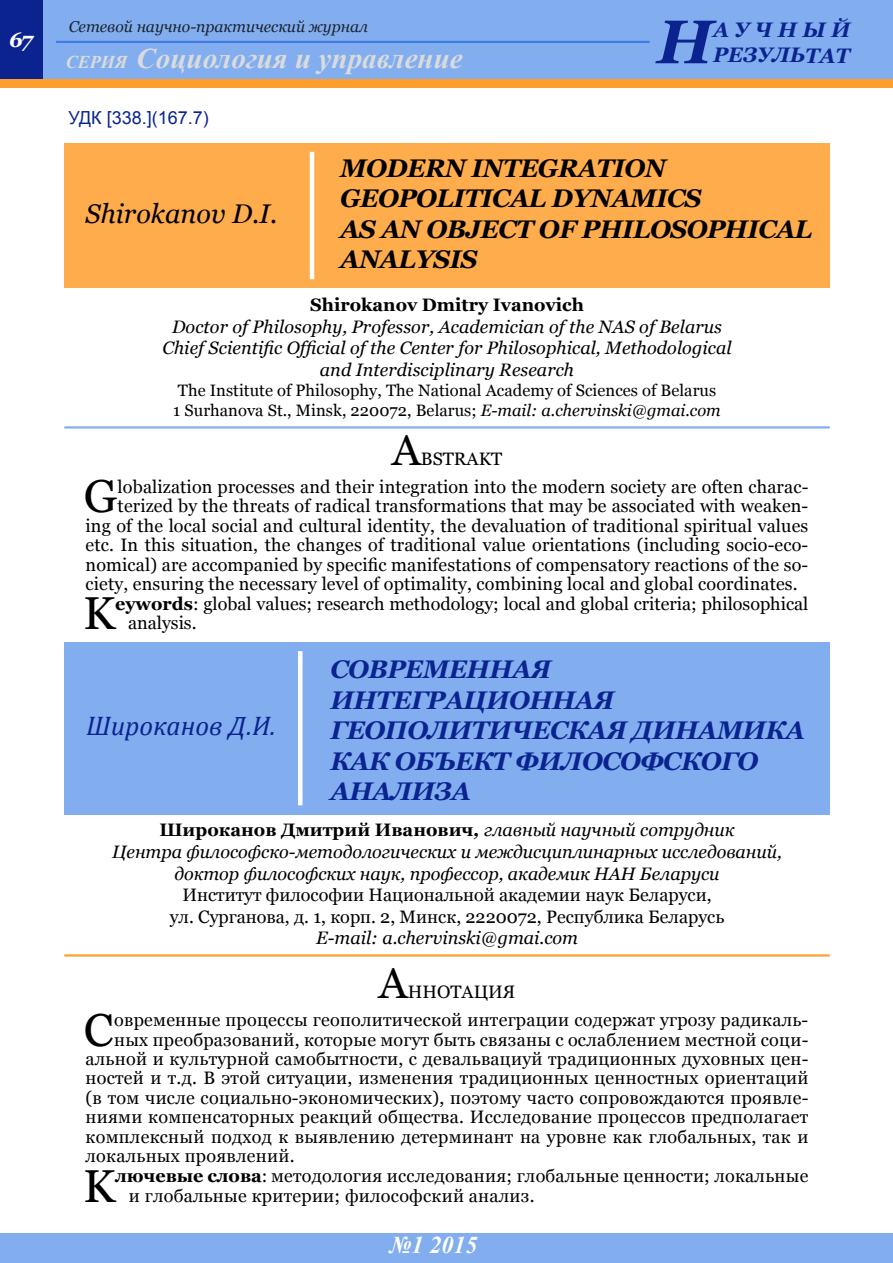
<style>
.page{position:relative;width:893px;height:1263px;background:#fff}
.page>*{position:absolute;margin:0;border:0;box-sizing:border-box;transform-origin:0 0}
.t1{font:italic 700 61.5px "Georgia";color:#0b238f}
.t2{font:46.2px "Georgia";color:#000}
.t3{font:43.5px "Georgia";color:#000}
.t4{font:italic 700 28.5px "Times New Roman";color:#dadbdc}
.t5{font:italic 27px "Georgia";color:#000}
.t6{font:italic 27px "Cambria";color:#0b238f}
.t7{font:italic 700 25.5px/30.6px "Georgia";letter-spacing:-.02em;color:#0b238f}
.t8{font:italic 700 25.5px/30.6px "Georgia";letter-spacing:-.02em;color:#000}
.t9{font:italic 700 24px "Times New Roman";color:#fff}
.t10{font:italic 700 21px/25.2px "Georgia";color:#0b238f}
.t11{font:italic 700 21px "Georgia";color:#fff}
.t12{font:18px/19.5px "Georgia";letter-spacing:.01em;color:#000}
.t13{font:italic 18px/21.6px "Georgia";letter-spacing:.005em;color:#000;text-align:center}
.t14{font:700 18px "Georgia";color:#000}
.t15{font:18px "Arial";color:#0b238f}
.t16{font:16.5px/19.8px "Georgia";letter-spacing:.005em;color:#000}
.t17{font:italic 15.75px "Georgia";color:#000}
.s1{font-size:18px}
.s2{font-style:italic}
.s3{font-weight:700}
.s4{font-weight:700;font-style:normal}
</style>
<div class="page">
<div style="left:0;top:1233px;width:893px;height:30px;background:#82aeef"></div>
<hr style="left:64px;top:426px;width:766px;height:3px;background:#82aeef">
<div style="left:0;top:0;width:893px;height:83px;background:#82aeef"></div>
<div style="left:0;top:79px;width:893px;height:8px;background:#ff9e2d"></div>
<div style="left:0;top:0;width:43px;height:79px;background:#0b238f"></div>
<hr style="left:56px;top:41px;width:594px;height:2px;background:#0a50dc">
<div style="left:64px;top:143px;width:766px;height:145px;background:#ffac4d"></div>
<hr style="left:310px;top:152px;width:4px;height:127px;background:#fff">
<hr style="left:64px;top:954px;width:766px;height:2px;background:#ff9e2d">
<div style="left:64px;top:642px;width:766px;height:172px;background:#82aeef"></div>
<hr style="left:298px;top:651px;width:4px;height:154px;background:#fff">
<p class="t11" style="left:9px;top:26px;width:25px">67</p>
<p class="t17" style="left:68px;top:17px;width:301px">Сетевой научно-практический журнал</p>
<h3 class="t4" style="left:66px;top:38px;width:398px"><span class="s1">СЕРИЯ</span> Социология и управление</h3>
<p class="t15" style="left:68px;top:106px;width:142px">УДК [338.](167.7)</p>
<p class="t10" style="left:713px;top:17px;width:25px">АУЧНЫЙ<br>РЕЗУ</p>
<h1 class="t1" style="left:657px;top:2px;width:63px">Н</h1>
<p class="t10" style="left:772px;top:43px;width:49px">ЛЬТАТ</p>
<h3 class="t5" style="left:86px;top:197px;width:193px">Shirokanov D.I.</h3>
<h3 class="t8" style="left:340px;top:152px;width:474px">MODERN INTEGRATION<br>GEOPOLITICAL DYNAMICS<br>AS AN OBJECT OF PHILOSOPHICAL<br>ANALYSIS</h3>
<p class="t14" style="left:310px;top:293px;width:275px">Shirokanov Dmitry Ivanovich</p>
<p class="t13" style="left:162px;top:316px;width:571px">Doctor of Philosophy, Professor, Academician of the NAS of Belarus<br>Chief Scientific Official of the Center for Philosophical, Methodological and Interdisciplinary Research</p>
<p class="t16" style="left:173px;top:381px;width:549px">The Institute of Philosophy, The National Academy of Sciences of Belarus<br>1 Surhanova St., Minsk, 220072, Belarus; <span class="s2">E-mail: a.chervinski@gmai.com</span></p>
<h3 class="t3" style="left:392px;top:423px;width:31px">А</h3>
<p class="t12" style="left:421px;top:449px;width:83px">BSTRAKT</p>
<h2 class="t2" style="left:84px;top:468px;width:35px">G</h2>
<p class="t12" style="left:118px;top:477px;width:692px">lobalization processes and their integration into the modern society are often charac-</p>
<p class="t12" style="left:118px;top:497px;width:692px">terized by the threats of radical transformations that may be associated with weaken-</p>
<p class="t12" style="left:86px;top:516px;width:724px">ing of the local social and cultural identity, the devaluation of traditional spiritual values</p>
<p class="t12" style="left:86px;top:536px;width:724px">etc. In this situation, the changes of traditional value orientations (including socio-eco-</p>
<p class="t12" style="left:86px;top:555px;width:724px">nomical) are accompanied by specific manifestations of compensatory reactions of the so-</p>
<p class="t12" style="left:86px;top:575px;width:714px">ciety, ensuring the necessary level of optimality, combining local and global coordinates.</p>
<h2 class="t2" style="left:83px;top:585px;width:34px">K</h2>
<p class="t12" style="left:128px;top:594px;width:682px;text-indent:-13px"><span class="s3">еywords</span>: global values; research methodology; local and global criteria; philosophical analysis.</p>
<h3 class="t6" style="left:86px;top:706px;width:191px">Широканов Д.И.</h3>
<h3 class="t7" style="left:330px;top:654px;width:58px">СОВРЕ</h3>
<h3 class="t7" style="left:423px;top:654px;width:48px">МЕННАЯ</h3>
<h3 class="t7" style="left:330px;top:684px;width:222px;text-indent:81px">ГРАЦИОННАЯ<br>ГЕОПОЛИТИЧЕС</h3>
<h3 class="t7" style="left:330px;top:684px;width:22px">ИНТЕ</h3>
<h3 class="t7" style="left:330px;top:715px;width:477px;text-indent:386px">МИКА<br>КАК ОБЪЕКТ ФИЛОСОФСКОГО<br>АНА</h3>
<h3 class="t7" style="left:568px;top:715px;width:108px">КАЯ ДИНА</h3>
<h3 class="t7" style="left:391px;top:776px;width:42px">ЛИЗА</h3>
<p class="t13" style="left:112px;top:820px;width:671px"><span class="s4">Широканов Дмитрий Иванович</span><span class="s3">,</span> главный научный сотрудник<br>Центра философско-методологических и междисциплинарных исследований, доктор философских наук, профессор, академик НАН Беларуси</p>
<p class="t12" style="left:170px;top:885px;width:556px;line-height:21.6px;text-align:center">Институт философии Национальной академии наук Беларуси, ул. Сурганова, д. 1, корп. 2, Минск, 2220072, Республика Беларусь</p>
<p class="t13" style="left:316px;top:928px;width:263px">E-mail: a.chervinski@gmai.com</p>
<h3 class="t3" style="left:379px;top:957px;width:31px">А</h3>
<p class="t12" style="left:408px;top:982px;width:109px">ННОТАЦИЯ</p>
<h2 class="t2" style="left:84px;top:1001px;width:31px">С</h2>
<p class="t12" style="left:114px;top:1010px;width:696px">овременные процессы геополитической интеграции содержат угрозу радикаль-</p>
<p class="t12" style="left:114px;top:1030px;width:696px">ных преобразований, которые могут быть связаны с ослаблением местной соци-</p>
<p class="t12" style="left:86px;top:1049px;width:724px">альной и культурной самобытности, с девальвациуй традиционных духовных цен-</p>
<p class="t12" style="left:86px;top:1069px;width:724px">ностей и т.д. В этой ситуации, изменения традиционных ценностных ориентаций</p>
<p class="t12" style="left:86px;top:1088px;width:724px">(в том числе социально-экономических), поэтому часто сопровождаются проявле-</p>
<p class="t12" style="left:86px;top:1108px;width:724px">ниями компенсаторных реакций общества. Исследование процессов предполагает</p>
<p class="t12" style="left:86px;top:1127px;width:724px">комплексный подход к выявлению детерминант на уровне как глобальных, так и</p>
<p class="t12" style="left:86px;top:1147px;width:210px">локальных проявлений.</p>
<h2 class="t2" style="left:83px;top:1157px;width:34px">K</h2>
<p class="t12" style="left:129px;top:1166px;width:681px;text-indent:-14px"><span class="s3">лючевые слова</span>: методология исследования; глобальные ценности; локальные и глобальные критерии; философский анализ.</p>
<h3 class="t9" style="left:390px;top:1229px;width:89px">№1 2015</h3>
</div>
